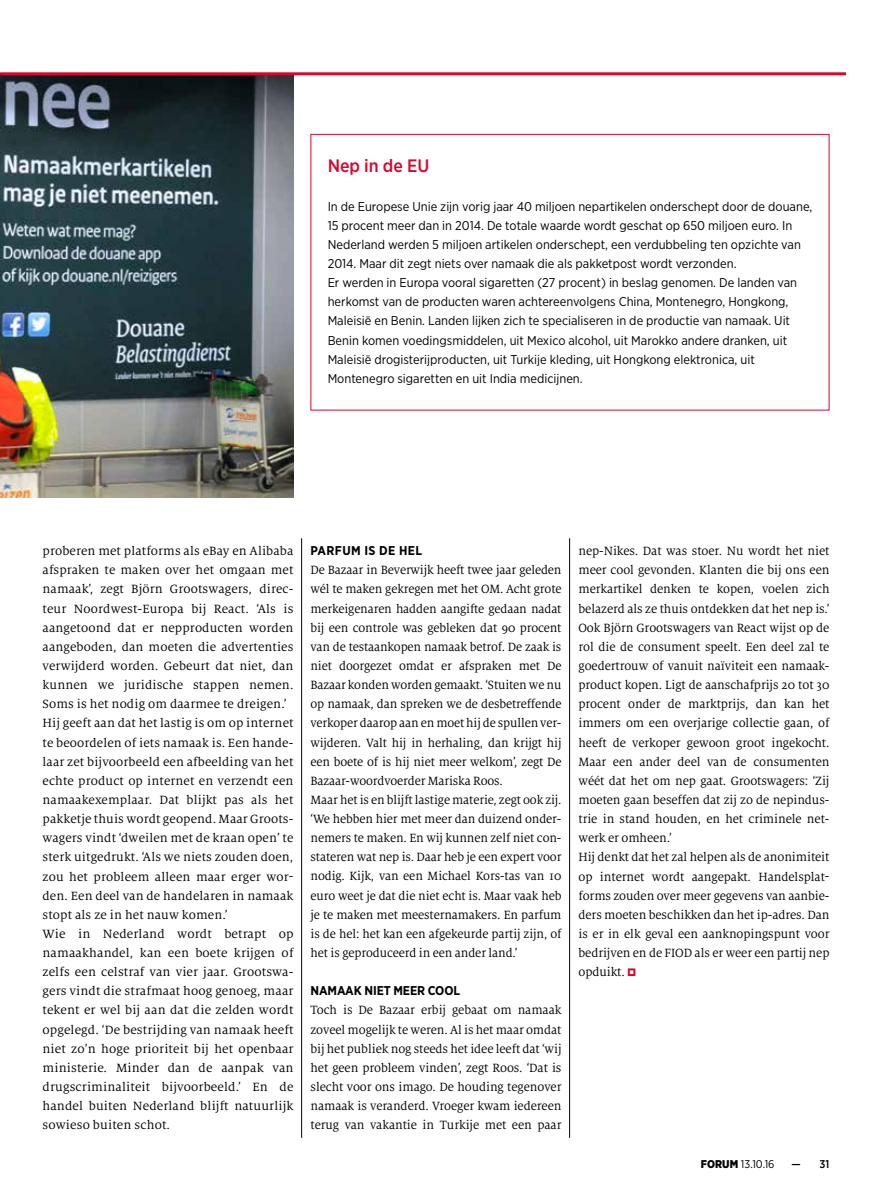
<style>
.page{position:relative;width:872px;height:1191px;background:#fff}
.page>*{position:absolute;margin:0;border:0;box-sizing:border-box;transform-origin:0 0}
.t1{font:500 18px "Gotham Narrow";color:#db052c}
.t2{font:13.2px/19.2px "Milo Serif Pro";letter-spacing:-.005em;color:#000}
.t3{font:12.75px/19.2px "Gotham Narrow";color:#000}
.t4{font:700 12.75px "Gotham Narrow";letter-spacing:-.01em;color:#000}
.t5{font:700 12.75px "Gotham Narrow";letter-spacing:.03em;color:#000}
.t6{font:11.25px "Gotham Narrow";color:#000}
.t7{font:500 11.25px "Gotham Narrow";color:#000}
.s1{font-weight:900}
</style>
<div class="page">
<img style="left:0;top:75px;width:293px;height:422px">
<hr style="left:0;top:72px;width:846px;height:3px;background:#db052c">
<div style="left:310px;top:134px;width:519px;height:276px;border:1px solid #db052c"></div>
<hr style="left:301px;top:538px;width:1px;height:599px;background:#000">
<hr style="left:569px;top:538px;width:1px;height:599px;background:#000">
<h1 class="t1" style="left:328px;top:154px;width:103px">Nep in de EU</h1>
<p class="t3" style="left:328px;top:196px;width:486px">In de Europese Unie zijn vorig jaar 40 miljoen nepartikelen onderschept door de douane, 15 procent meer dan in 2014. De totale waarde wordt geschat op 650 miljoen euro. In Nederland werden 5 miljoen artikelen onderschept, een verdubbeling ten opzichte van 2014. Maar dit zegt niets over namaak die als pakketpost wordt verzonden.<br>Er werden in Europa vooral sigaretten (27 procent) in beslag genomen. De landen van herkomst van de producten waren achtereenvolgens China, Montenegro, Hongkong, Maleisië en Benin. Landen lijken zich te specialiseren in de productie van namaak. Uit Benin komen voedingsmiddelen, uit Mexico alcohol, uit Marokko andere dranken, uit Maleisië drogisterijproducten, uit Turkije kleding, uit Hongkong elektronica, uit Montenegro sigaretten en uit India medicijnen.</p>
<p class="t2" style="left:43px;top:541px;width:252px">proberen met platforms als eBay en Alibaba afspraken te maken over het omgaan met namaak’, zegt Björn Grootswagers, direc&shy;teur Noordwest-Europa bij React. ‘Als is aangetoond dat er nepproducten worden aangeboden, dan moeten die advertenties verwijderd worden. Gebeurt dat niet, dan kunnen we juridische stappen nemen.<br>Soms is het nodig om daarmee te dreigen.’ Hij geeft aan dat het lastig is om op internet te beoordelen of iets namaak is. Een hande&shy;laar zet bijvoorbeeld een afbeelding van het echte product op internet en verzendt een namaakexemplaar. Dat blijkt pas als het pakketje thuis wordt geopend. Maar Groots&shy;wagers vindt ‘dweilen met de kraan open’ te sterk uitgedrukt. ‘Als we niets zouden doen, zou het probleem alleen maar erger wor&shy;den. Een deel van de handelaren in namaak stopt als ze in het nauw komen.’<br>Wie in Nederland wordt betrapt op namaakhandel, kan een boete krijgen of zelfs een celstraf van vier jaar. Grootswa&shy;gers vindt die strafmaat hoog genoeg, maar tekent er wel bij aan dat die zelden wordt opgelegd. ‘De bestrijding van namaak heeft niet zo’n hoge prioriteit bij het openbaar ministerie. Minder dan de aanpak van drugscriminaliteit bijvoorbeeld.’ En de handel buiten Nederland blijft natuurlijk sowieso buiten schot.</p>
<p class="t5" style="left:310px;top:542px;width:113px">PARFUM IS DE HEL</p>
<p class="t2" style="left:310px;top:560px;width:252px">De Bazaar in Beverwijk heeft twee jaar geleden wél te maken gekregen met het OM. Acht grote merkeigenaren hadden aangifte gedaan nadat bij een controle was gebleken dat 90 procent van de testaankopen namaak betrof. De zaak is niet doorgezet omdat er afspraken met De Bazaar konden worden gemaakt. ‘Stuiten we nu op namaak, dan spreken we de desbetreffende verkoper daarop aan en moet hij de spullen ver&shy;wijderen. Valt hij in herhaling, dan krijgt hij een boete of is hij niet meer welkom’, zegt De Bazaar-woordvoerder Mariska Roos.<br>Maar het is en blijft lastige materie, zegt ook zij. ‘We hebben hier met meer dan duizend onder&shy;nemers te maken. En wij kunnen zelf niet con&shy;stateren wat nep is. Daar heb je een expert voor nodig. Kijk, van een Michael Kors-tas van 10 euro weet je dat die niet echt is. Maar vaak heb je te maken met meesternamakers. En parfum is de hel: het kan een afgekeurde partij zijn, of het is geproduceerd in een ander land.’</p>
<p class="t4" style="left:310px;top:982px;width:151px">NAMAAK NIET MEER COOL</p>
<p class="t2" style="left:310px;top:1000px;width:252px;text-align:justify">Toch is De Bazaar erbij gebaat om namaak zoveel mogelijk te weren. Al is het maar omdat bij het publiek nog steeds het idee leeft dat ‘wij het geen probleem vinden’, zegt Roos. ‘Dat is slecht voor ons imago. De houding tegenover namaak is veranderd. Vroeger kwam iedereen terug van vakantie in Turkije met een paar</p>
<p class="t2" style="left:578px;top:541px;width:252px">nep-Nikes. Dat was stoer. Nu wordt het niet meer cool gevonden. Klanten die bij ons een merkartikel denken te kopen, voelen zich belazerd als ze thuis ontdekken dat het nep is.’ Ook Björn Grootswagers van React wijst op de rol die de consument speelt. Een deel zal te goedertrouw of vanuit naïviteit een namaak&shy;product kopen. Ligt de aanschafprijs 20 tot 30 procent onder de marktprijs, dan kan het immers om een overjarige collectie gaan, of heeft de verkoper gewoon groot ingekocht.<br>Maar een ander deel van de consumenten wéét dat het om nep gaat. Grootswagers: ‘Zij moeten gaan beseffen dat zij zo de nepindus&shy;trie in stand houden, en het criminele net&shy;werk er omheen.’<br>Hij denkt dat het zal helpen als de anonimiteit op internet wordt aangepakt. Handelsplat&shy;forms zouden over meer gegevens van aanbie&shy;ders moeten beschikken dan het ip-adres. Dan is er in elk geval een aanknopingspunt voor bedrijven en de FIOD als er weer een partij nep opduikt.</p>
<p class="t6" style="left:701px;top:1156px;width:75px"><span class="s1">FORUM</span> 13.10.16</p>
<p class="t7" style="left:791px;top:1156px;width:39px">— 31</p>
</div>
